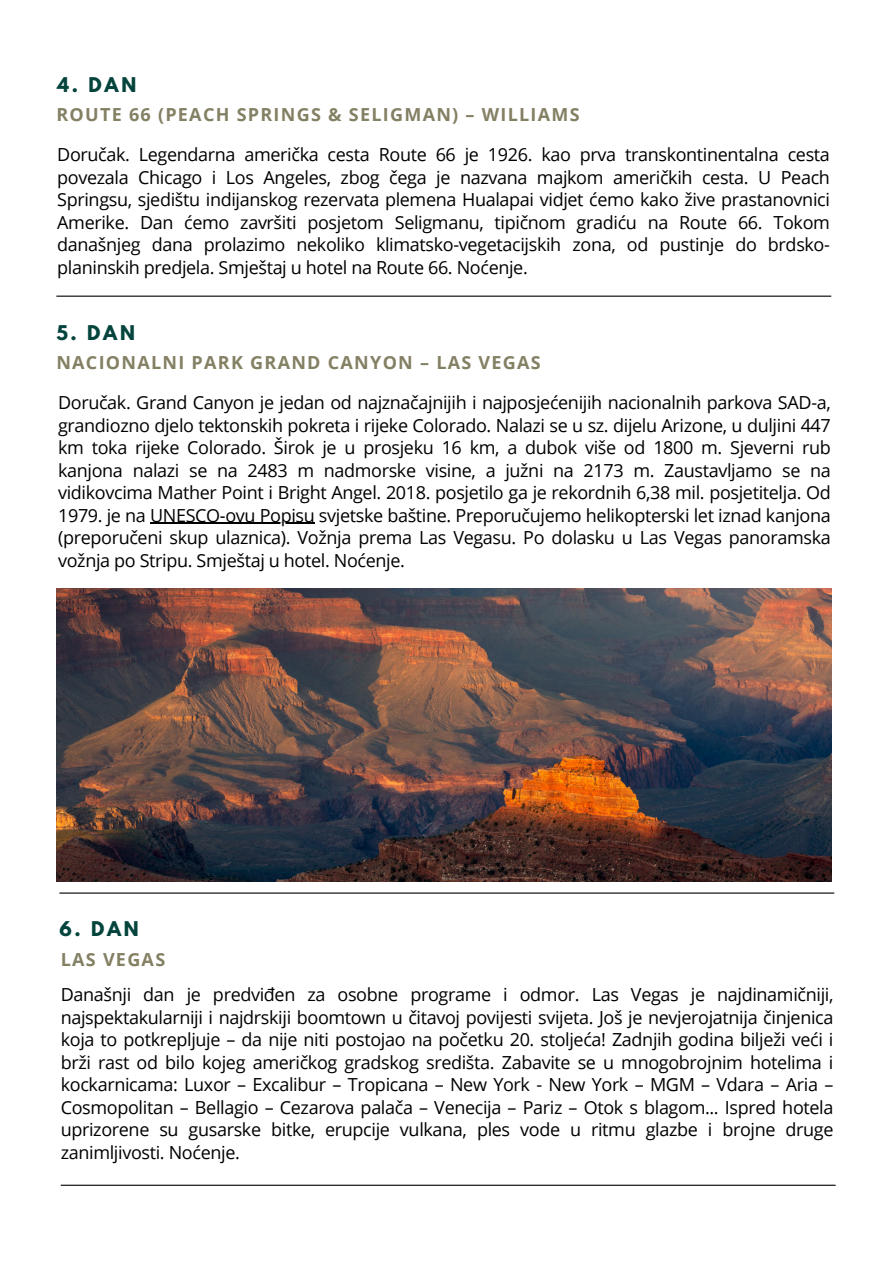
<style>
.page{position:relative;width:894px;height:1264px;background:#fff}
.page>*{position:absolute;margin:0;border:0;box-sizing:border-box;transform-origin:0 0}
.t1{font:18px/22.5px "Open Sans";letter-spacing:-.02em;color:#000;text-align:justify}
.t2{font:700 18px "Open Sans";letter-spacing:.07em;color:#848064}
.t3{font:700 18px "League Spartan";letter-spacing:.15em;color:#04443d}
.s1{font-family:"Noto Sans"}
</style>
<div class="page">
<hr style="left:56px;top:295px;width:775px;height:2px;background:#000">
<hr style="left:61px;top:1184px;width:774px;height:1px;background:#000">
<hr style="left:59px;top:892px;width:775px;height:1px;background:#000">
<img style="left:56px;top:588px;width:774px;height:293px">
<hr style="left:150px;top:523px;width:164px;height:1px;background:#000">
<p class="t3" style="left:57px;top:75px;width:80px">4. DAN</p>
<h1 class="t2" style="left:56px;top:102px;width:524px">ROUTE 66 (PEACH SPRINGS &amp; SELIGMAN) – WILLIAMS</h1>
<p class="t1" style="left:57px;top:143px;width:774px">Doručak. Legendarna američka cesta Route 66 je 1926. kao prva transkontinentalna cesta povezala Chicago i Los Angeles, zbog čega je nazvana majkom američkih cesta. U Peach Springsu, sjedištu indijanskog rezervata plemena Hualapai vidjet ćemo kako žive prastanovnici Amerike. Dan ćemo završiti posjetom Seligmanu, tipičnom gradiću na Route 66. Tokom današnjeg dana prolazimo nekoliko klimatsko-vegetacijskih zona, od pustinje do brdsko&shy;planinskih predjela. Smještaj u hotel na Route 66. Noćenje.</p>
<h1 class="t3" style="left:56px;top:324px;width:80px">5. DAN</h1>
<p class="t2" style="left:56px;top:350px;width:486px">NACIONALNI PARK GRAND CANYON – LAS VEGAS</p>
<h1 class="t1" style="left:58px;top:391px;width:774px">Doručak. Grand Canyon je jedan od najznačajnijih i najposjećenijih nacionalnih parkova SAD-a, grandiozno djelo tektonskih pokreta i rijeke Colorado. Nalazi se u sz. dijelu Arizone, u duljini 447 km toka rijeke Colorado. Širok je u prosjeku 16 km, a dubok više od 1800 m. Sjeverni rub kanjona nalazi se na 2483 m nadmorske visine, a južni na 2173 m. Zaustavljamo se na vidikovcima Mather Point i Bright Angel. 2018. posjetilo ga je rekordnih 6,38 mil. posjetitelja. Od 1979. je na UNESCO<span class="s1">‑</span>ovu Popisu svjetske baštine. Preporučujemo helikopterski let iznad kanjona</h1>
<p class="t1" style="left:58px;top:526px;width:774px">(preporučeni skup ulaznica). Vožnja prema Las Vegasu. Po dolasku u Las Vegas panoramska vožnja po Stripu. Smještaj u hotel. Noćenje.</p>
<h1 class="t3" style="left:59px;top:920px;width:81px">6. DAN</h1>
<p class="t2" style="left:61px;top:946px;width:106px">LAS VEGAS</p>
<h1 class="t1" style="left:61px;top:983px;width:774px">Današnji dan je predviđen za osobne programe i odmor. Las Vegas je najdinamičniji, najspektakularniji i najdrskiji boomtown u čitavoj povijesti svijeta. Još je nevjerojatnija činjenica koja to potkrepljuje – da nije niti postojao na početku 20. stoljeća! Zadnjih godina bilježi veći i brži rast od bilo kojeg američkog gradskog središta. Zabavite se u mnogobrojnim hotelima i kockarnicama: Luxor – Excalibur – Tropicana – New York - New York – MGM – Vdara – Aria – Cosmopolitan – Bellagio – Cezarova palača – Venecija – Pariz – Otok s blagom... Ispred hotela uprizorene su gusarske bitke, erupcije vulkana, ples vode u ritmu glazbe i brojne druge zanimljivosti. Noćenje.</h1>
</div>
